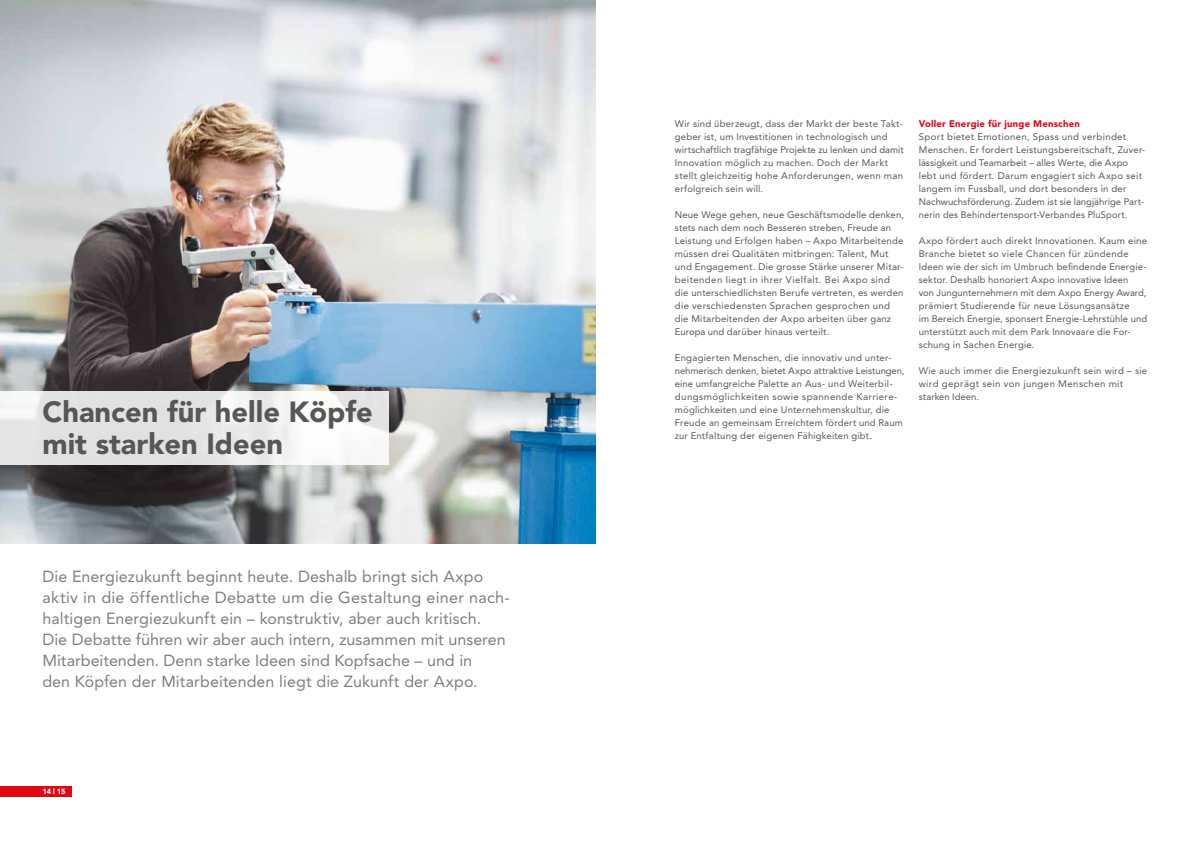
<style>
.page{position:relative;width:1191px;height:842px;background:#fff}
.page>*{position:absolute;margin:0;border:0;box-sizing:border-box;transform-origin:0 0}
.t1{font:900 29px/32px "Avenir";color:#575756}
.t2{font:16px/21px "Avenir";letter-spacing:.005em;color:#7e7e7d}
.t3{font:9.5px/13px "Avenir";letter-spacing:.02em;color:#575756}
.t4{font:900 9.5px "Avenir";letter-spacing:.025em;color:#e30613}
.t5{font:900 7.5px "Avenir";color:#fff}
</style>
<div class="page">
<img style="left:0;top:0;width:595px;height:543px">
<div style="left:0;top:786px;width:71px;height:11px;background:#e30613"></div>
<svg style="left:0;top:391px;width:389px;height:73px;fill:#e5e5e5"></svg>
<h1 class="t1" style="left:43px;top:395px;width:332px">Chancen für helle Köpfe mit starken Ideen</h1>
<p class="t2" style="left:43px;top:566px;width:469px">Die Energiezukunft beginnt heute. Deshalb bringt sich Axpo aktiv in die öffentliche Debatte um die Gestaltung einer nach&shy;haltigen Energiezukunft ein – konstruktiv, aber auch kritisch.<br>Die Debatte führen wir aber auch intern, zusammen mit unseren Mitarbeitenden. Denn starke Ideen sind Kopfsache – und in<br>den Köpfen der Mitarbeitenden liegt die Zukunft der Axpo.</p>
<p class="t5" style="left:43px;top:787px;width:25px">14 | 15</p>
<p class="t3" style="left:675px;top:117px;width:230px">Wir sind überzeugt, dass der Markt der beste Takt&shy;geber ist, um Investitionen in technologisch und wirtschaftlich tragfähige Projekte zu lenken und damit Innovation möglich zu machen. Doch der Markt stellt gleichzeitig hohe Anforderungen, wenn man erfolgreich sein will.</p>
<p class="t3" style="left:675px;top:208px;width:231px">Neue Wege gehen, neue Geschäftsmodelle denken, stets nach dem noch Besseren streben, Freude an Leistung und Erfolgen haben – Axpo Mitarbeitende müssen drei Qualitäten mitbringen: Talent, Mut und Engagement. Die grosse Stärke unserer Mitar&shy;beitenden liegt in ihrer Vielfalt. Bei Axpo sind die unterschiedlichsten Berufe vertreten, es werden die verschiedensten Sprachen gesprochen und die Mitarbeitenden der Axpo arbeiten über ganz Europa und darüber hinaus verteilt.</p>
<p class="t3" style="left:675px;top:351px;width:231px">Engagierten Menschen, die innovativ und unter&shy;nehmerisch denken, bietet Axpo attraktive Leistungen, eine umfangreiche Palette an Aus- und Weiterbil&shy;dungsmöglichkeiten sowie spannende Karriere&shy;möglichkeiten und eine Unternehmenskultur, die Freude an gemeinsam Erreichtem fördert und Raum zur Entfaltung der eigenen Fähigkeiten gibt.</p>
<p class="t4" style="left:918px;top:118px;width:163px">Voller Energie für junge Menschen</p>
<p class="t3" style="left:918px;top:130px;width:228px">Sport bietet Emotionen, Spass und verbindet Menschen. Er fordert Leistungsbereitschaft, Zuver&shy;lässigkeit und Teamarbeit – alles Werte, die Axpo lebt und fördert. Darum engagiert sich Axpo seit langem im Fussball, und dort besonders in der Nachwuchsförderung. Zudem ist sie langjährige Part&shy;nerin des Behindertensport-Verbandes PluSport.</p>
<p class="t3" style="left:918px;top:234px;width:230px">Axpo fördert auch direkt Innovationen. Kaum eine Branche bietet so viele Chancen für zündende Ideen wie der sich im Umbruch befindende Energie&shy;sektor. Deshalb honoriert Axpo innovative Ideen<br>von Jungunternehmern mit dem Axpo Energy Award, prämiert Studierende für neue Lösungsansätze<br>im Bereich Energie, sponsert Energie-Lehrstühle und unterstützt auch mit dem Park Innovaare die For&shy;schung in Sachen Energie.</p>
<p class="t3" style="left:918px;top:364px;width:230px">Wie auch immer die Energiezukunft sein wird – sie wird geprägt sein von jungen Menschen mit starken Ideen.</p>
</div>
